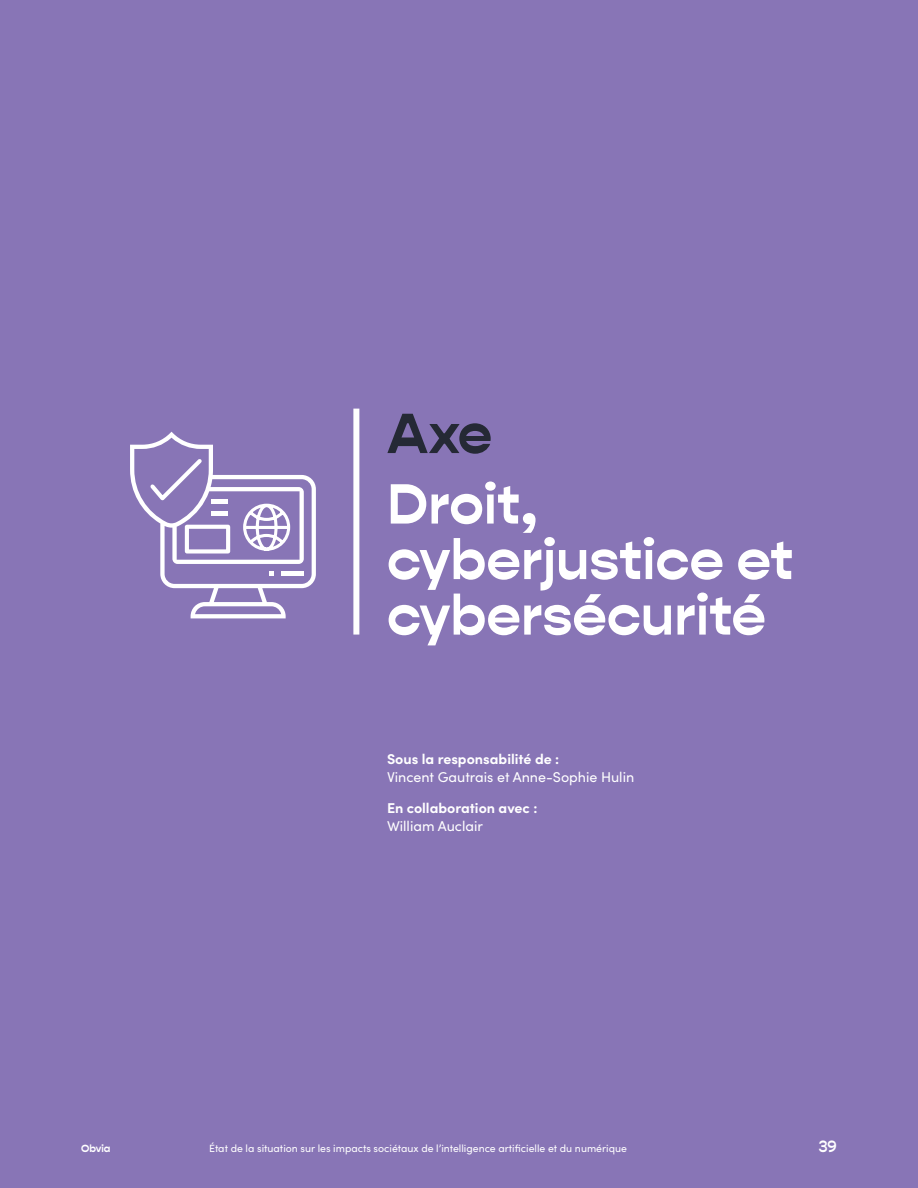
<style>
.page{position:relative;width:918px;height:1188px;background:#8875b6}
.page>*{position:absolute;margin:0;border:0;box-sizing:border-box;transform-origin:0 0}
.t1{font:700 57px/55.5px "Gopher";color:#fff}
.t2{font:700 57px "Gopher";color:#252935}
.t3{font:500 16.5px "Gopher";color:#fff}
.t4{font:14.25px "Sofia Pro";color:#fff}
.t5{font:700 14.25px "Sofia Pro";color:#fff}
.t6{font:10.5px "Sofia Pro";color:#fff}
.t7{font:700 10.5px "Gopher";color:#fff}
</style>
<div class="page">
<div style="left:353px;top:409px;width:6px;height:226px;background:#fff"></div>
<svg style="left:130px;top:432px;width:186px;height:186px"></svg>
<h1 class="t2" style="left:387px;top:399px;width:107px">Axe</h1>
<h1 class="t1" style="left:387px;top:477px;width:408px">Droit, cyberjustice et cybersécurité</h1>
<h3 class="t5" style="left:387px;top:748px;width:174px">Sous la responsabilité de :</h3>
<h3 class="t4" style="left:387px;top:767px;width:249px">Vincent Gautrais et Anne-Sophie Hulin</h3>
<h3 class="t5" style="left:387px;top:797px;width:152px">En collaboration avec :</h3>
<h3 class="t4" style="left:387px;top:816px;width:98px">William Auclair</h3>
<p class="t7" style="left:81px;top:1142px;width:31px">Obvia</p>
<p class="t6" style="left:209px;top:1141px;width:419px">État de la situation sur les impacts sociétaux de l’intelligence artificielle et du numérique</p>
<h2 class="t3" style="left:818px;top:1137px;width:20px">39</h2>
</div>
